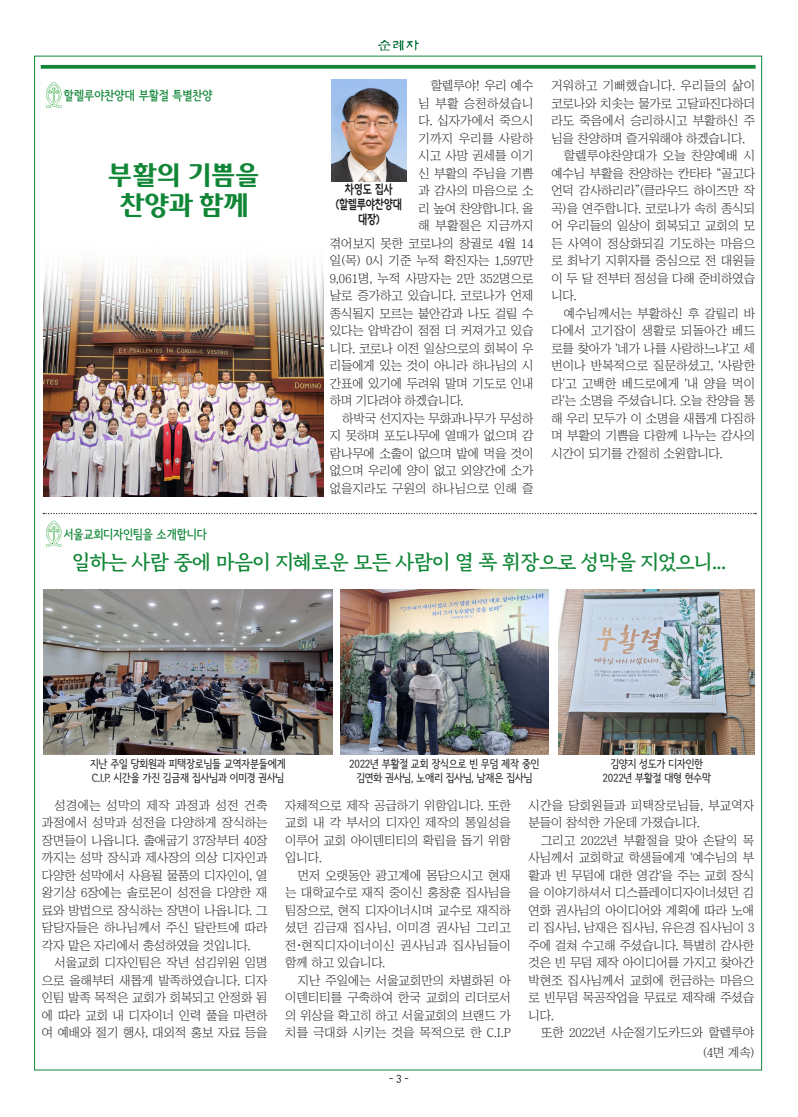
<style>
.page{position:relative;width:798px;height:1117px;background:#fff}
.page>*{position:absolute;margin:0;border:0;box-sizing:border-box;transform-origin:0 0}
.t1{font:27.5px "Bitgoeul Bold";letter-spacing:-.025em;color:#118637}
.t2{font:20px "Gyeonggi Batang BOTF";letter-spacing:-.025em;color:#118637}
.t3{font:12.5px/17.5px "Chosunilbo NM";letter-spacing:-.01em;color:#231f20;text-align:justify}
.t4{font:12.5px/17.5px "Chosunilbo NM";letter-spacing:.01em;color:#231f20}
.t5{font:12.5px "Se N CB";color:#118637}
.t6{font:12.5px "Chosunilbo NM";letter-spacing:.02em;color:#231f20}
.t7{font:12.5px "Goyang Deogyang B";letter-spacing:-.025em;color:#231f20;scale:.8 1}
.t8{font:11.25px "Se N CM";letter-spacing:-.025em;color:#231f20}
.s1{font-family:"Goyang Deogyang B"}
</style>
<div class="page">
<img style="left:380px;top:40px;width:39px;height:11px">
<svg style="left:41px;top:65px;width:714px;height:4px;background:#228f46"></svg>
<svg style="left:46px;top:520px;width:15px;height:26px"></svg>
<svg style="left:46px;top:82px;width:15px;height:26px"></svg>
<img style="left:331px;top:79px;width:75px;height:102px">
<img style="left:43px;top:262px;width:281px;height:234px">
<svg style="left:43px;top:513px;width:712px;height:1px"></svg>
<img style="left:43px;top:589px;width:289px;height:165px">
<img style="left:340px;top:589px;width:208px;height:165px">
<img style="left:558px;top:589px;width:196px;height:165px">
<p class="t5" style="left:64px;top:89px;width:150px">할렐루야찬양대 부활절 특별찬양</p>
<p class="t1" style="left:107px;top:160px;width:154px">부활의 기쁨을</p>
<p class="t1" style="left:119px;top:190px;width:130px">찬양과 함께</p>
<p class="t5" style="left:64px;top:528px;width:144px">서울교회디자인팀을 소개합니다</p>
<p class="t3" style="left:431px;top:77px;width:104px">할렐루야! 우리 예수</p>
<p class="t6" style="left:418px;top:97px;width:116px">님 부활 승천하셨습니</p>
<p class="t3" style="left:418px;top:112px;width:116px">다. 십자가에서 죽으시</p>
<p class="t6" style="left:418px;top:132px;width:116px">기까지 우리를 사랑하</p>
<p class="t3" style="left:418px;top:147px;width:117px">시고 사망 권세를 이기</p>
<p class="t3" style="left:418px;top:164px;width:117px">신 부활의 주님을 기쁨</p>
<p class="t3" style="left:418px;top:182px;width:117px">과 감사의 마음으로 소</p>
<p class="t3" style="left:418px;top:199px;width:117px">리 높여 찬양합니다. 올</p>
<p class="t6" style="left:418px;top:219px;width:116px">해 부활절은 지금까지</p>
<p class="t3" style="left:330px;top:234px;width:205px">겪어보지 못한 코로나의 창궐로 4월 14</p>
<p class="t3" style="left:330px;top:252px;width:205px">일(목) 0시 기준 누적 확진자는 1,597만</p>
<p class="t4" style="left:330px;top:269px;width:205px">9,061명, 누적 사망자는 2만 352명으로</p>
<p class="t3" style="left:330px;top:287px;width:205px">날로 증가하고 있습니다. 코로나가 언제</p>
<p class="t3" style="left:330px;top:304px;width:205px">종식될지 모르는 불안감과 나도 걸릴 수</p>
<p class="t3" style="left:330px;top:322px;width:205px">있다는 압박감이 점점 더 커져가고 있습</p>
<p class="t3" style="left:330px;top:339px;width:205px">니다. 코로나 이전 일상으로의 회복이 우</p>
<p class="t3" style="left:330px;top:357px;width:205px">리들에게 있는 것이 아니라 하나님의 시</p>
<p class="t3" style="left:330px;top:374px;width:205px">간표에 있기에 두려워 말며 기도로 인내</p>
<p class="t3" style="left:330px;top:392px;width:135px">하며 기다려야 하겠습니다.</p>
<p class="t3" style="left:330px;top:409px;width:205px;text-indent:12px">하박국 선지자는 무화과나무가 무성하 지 못하며 포도나무에 열매가 없으며 감 람나무에 소출이 없으며 밭에 먹을 것이 없으며 우리에 양이 없고 외양간에 소가 없을지라도 구원의 하나님으로 인해 즐</p>
<p class="t7" style="left:345px;top:182px;width:61px">차영도 집사</p>
<p class="t7" style="left:335px;top:197px;width:84px">(할렐루야찬양대</p>
<p class="t7" style="left:358px;top:212px;width:28px">대장)</p>
<p class="t3" style="left:551px;top:77px;width:205px">거워하고 기뻐했습니다. 우리들의 삶이 코로나와 치솟는 물가로 고달파진다하더 라도 죽음에서 승리하시고 부활하신 주 님을 찬양하며 즐거워해야 하겠습니다.</p>
<p class="t3" style="left:551px;top:147px;width:205px;text-indent:12px">할렐루야찬양대가 오늘 찬양예배 시 예수님 부활을 찬양하는 칸타타 “골고다 언덕 감사하리라”(클라우드 하이즈만 작 곡)을 연주합니다. 코로나가 속히 종식되 어 우리들의 일상이 회복되고 교회의 모 든 사역이 정상화되길 기도하는 마음으 로 최낙기 지휘자를 중심으로 전 대원들 이 두 달 전부터 정성을 다해 준비하였습 니다.</p>
<p class="t3" style="left:551px;top:304px;width:205px;text-indent:12px">예수님께서는 부활하신 후 갈릴리 바 다에서 고기잡이 생활로 되돌아간 베드 로를 찾아가 '네가 나를 사랑하느냐'고 세 번이나 반복적으로 질문하셨고, '사랑한 다'고 고백한 베드로에게 '내 양을 먹이 라'는 소명을 주셨습니다. 오늘 찬양을 통 해 우리 모두가 이 소명을 새롭게 다짐하 며 부활의 기쁨을 다함께 나누는 감사의 시간이 되기를 간절히 소원합니다.</p>
<p class="t2" style="left:72px;top:551px;width:654px">일하는 사람 중에 마음이 지혜로운 모든 사람이 열 폭 휘장으로 성막을 지었으니...</p>
<p class="t8" style="left:90px;top:758px;width:197px">지난 주일 당회원과 피택장로님들 교역자분들에게</p>
<p class="t8" style="left:92px;top:772px;width:194px">C.I.P. 시간을 가진 김금재 집사님과 이미경 권사님</p>
<p class="t8" style="left:349px;top:758px;width:192px">2022년 부활절 교회 장식으로 빈 무덤 제작 중인</p>
<p class="t8" style="left:356px;top:772px;width:177px">김연화 권사님, 노애리 집사님, 남재은 집사님</p>
<p class="t8" style="left:610px;top:758px;width:94px">김양지 성도가 디자인한</p>
<p class="t8" style="left:602px;top:772px;width:110px">2022년 부활절 대형 현수막</p>
<p class="t3" style="left:42px;top:796px;width:227px;text-indent:12px">성경에는 성막의 제작 과정과 성전 건축 과정에서 성막과 성전을 다양하게 장식하는 장면들이 나옵니다. 출애굽기 37장부터 40장 까지는 성막 장식과 제사장의 의상 디자인과 다양한 성막에서 사용될 물품의 디자인이, 열 왕기상 6장에는 솔로몬이 성전을 다양한 재 료와 방법으로 장식하는 장면이 나옵니다. 그 담당자들은 하나님께서 주신 달란트에 따라 각자 맡은 자리에서 충성하였을 것입니다.</p>
<p class="t3" style="left:42px;top:953px;width:227px;text-indent:12px">서울교회 디자인팀은 작년 섬김위원 임명 으로 올해부터 새롭게 발족하였습니다. 디자 인팀 발족 목적은 교회가 회복되고 안정화 됨 에 따라 교회 내 디자이너 인력 풀을 마련하 여 예배와 절기 행사, 대외적 홍보 자료 등을</p>
<p class="t3" style="left:285px;top:796px;width:227px">자체적으로 제작 공급하기 위함입니다. 또한 교회 내 각 부서의 디자인 제작의 통일성을 이루어 교회 아이덴티티의 확립을 돕기 위함 입니다.</p>
<p class="t3" style="left:285px;top:866px;width:227px;text-indent:12px">먼저 오랫동안 광고계에 몸담으시고 현재 는 대학교수로 재직 중이신 홍창훈 집사님을 팀장으로, 현직 디자이너시며 교수로 재직하 셨던 김금재 집사님, 이미경 권사님 그리고 전<span class="s1">·</span>현직디자이너이신 권사님과 집사님들이 함께 하고 있습니다.</p>
<p class="t3" style="left:285px;top:971px;width:227px;text-indent:12px">지난 주일에는 서울교회만의 차별화된 아 이덴티티를 구축하여 한국 교회의 리더로서 의 위상을 확고히 하고 서울교회의 브랜드 가 치를 극대화 시키는 것을 목적으로 한 C.I.P</p>
<p class="t8" style="left:389px;top:1073px;width:21px">- 3 -</p>
<p class="t4" style="left:528px;top:796px;width:227px">시간을 당회원들과 피택장로님들, 부교역자 분들이 참석한 가운데 가졌습니다.</p>
<p class="t3" style="left:528px;top:831px;width:227px;text-indent:12px">그리고 2022년 부활절을 맞아 손달익 목 사님께서 교회학교 학생들에게 '예수님의 부 활과 빈 무덤에 대한 영감'을 주는 교회 장식 을 이야기하셔서 디스플레이디자이너셨던 김 연화 권사님의 아이디어와 계획에 따라 노애 리 집사님, 남재은 집사님, 유은경 집사님이 3 주에 걸쳐 수고해 주셨습니다. 특별히 감사한 것은 빈 무덤 제작 아이디어를 가지고 찾아간 박현조 집사님께서 교회에 헌금하는 마음으 로 빈무덤 목공작업을 무료로 제작해 주셨습 니다.</p>
<p class="t4" style="left:541px;top:1023px;width:214px">또한 2022년 사순절기도카드와 할렐루야</p>
<p class="t3" style="left:702px;top:1043px;width:53px">(4면 계속)</p>
</div>
